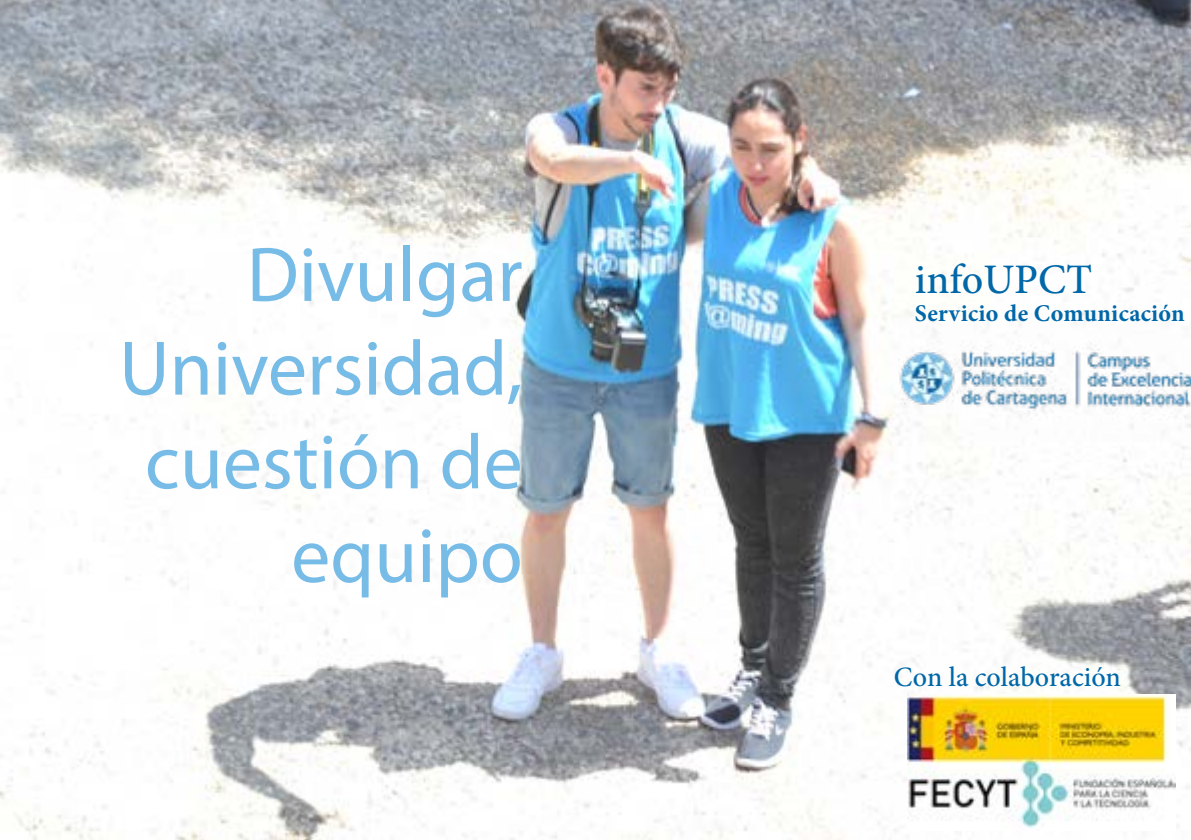
<style>
.page{position:relative;width:1191px;height:840px;background:#fff}
.page>*{position:absolute;margin:0;border:0;box-sizing:border-box;transform-origin:0 0}
.t1{font:78px/93.6px "Myriad Pro";color:#77bce7;text-align:right}
.t2{font:500 42px "Minion Pro";color:#0067a8}
.t3{font:500 28px "Minion Pro";color:#0067a8}
.t4{font:700 24px "Minion Pro";letter-spacing:.015em;color:#0067a8}
</style>
<div class="page">
<img style="left:0;top:0;width:1191px;height:839px">
<img style="left:899px;top:309px;width:292px;height:132px">
<img style="left:907px;top:694px;width:268px;height:136px">
<p class="t1" style="left:247px;top:226px;width:277px">Divulgar</p>
<p class="t1" style="left:119px;top:320px;width:405px">Universidad, cuestión de equipo</p>
<p class="t2" style="left:915px;top:250px;width:179px">infoUPCT</p>
<p class="t4" style="left:915px;top:296px;width:271px">Servicio de Comunicación</p>
<p class="t3" style="left:893px;top:657px;width:229px">Con la colaboración</p>
</div>
